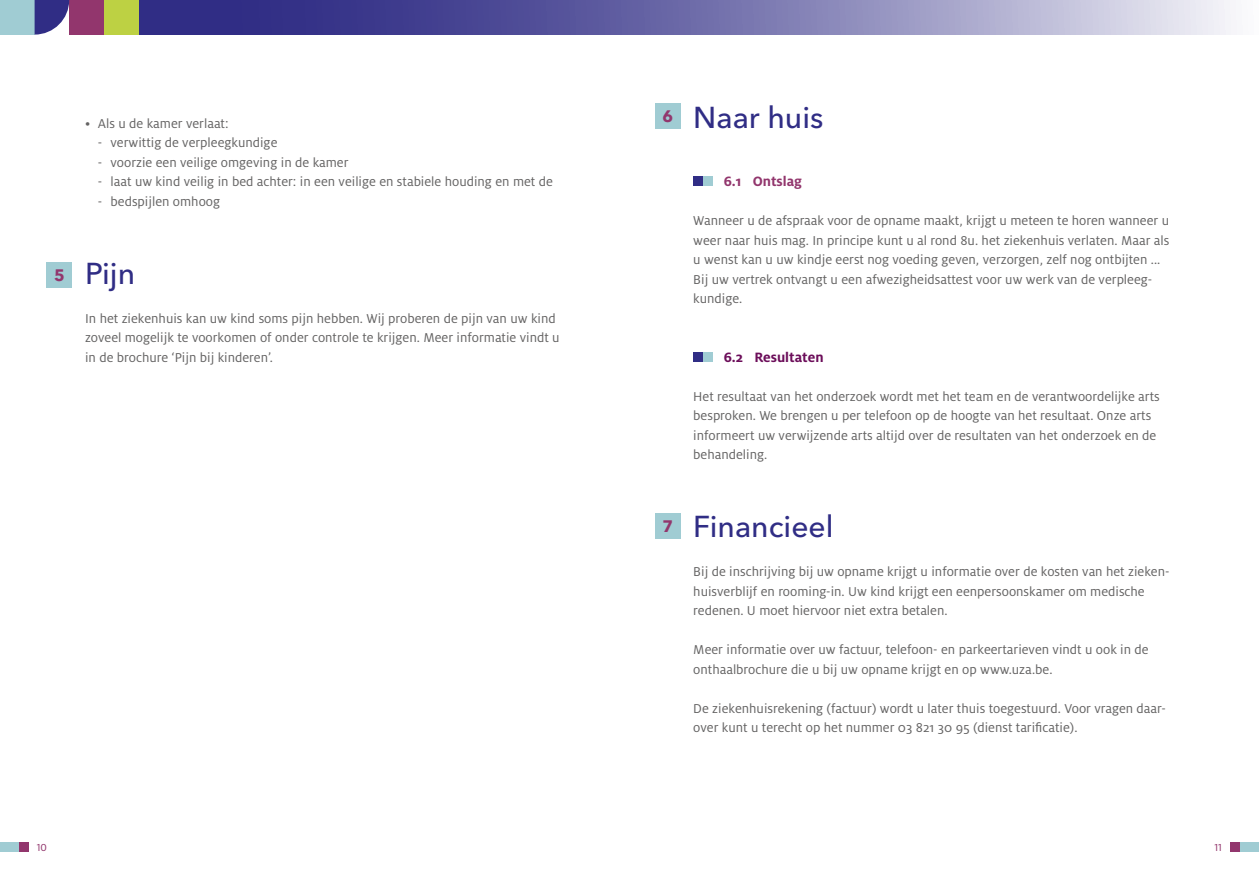
<style>
.page{position:relative;width:1259px;height:893px;background:#fff}
.page>*{position:absolute;margin:0;border:0;box-sizing:border-box;transform-origin:0 0}
.t1{font:500 30px "Avenir Next LT Pro";color:#302d85}
.t2{font:700 16.5px "Avenir Next LT Pro";color:#92366d}
.t3{font:700 15px "Milo OT";color:#6c0e5a}
.t4{font:700 15px "Milo OT";color:#92366d}
.t5{font:14.25px/19.5px "Milo OT";color:#646363}
.t6{font:11.25px "Milo OT";color:#92366d}
</style>
<div class="page">
<div style="left:693px;top:176px;width:10px;height:10px;background:#302d85"></div>
<div style="left:703px;top:176px;width:9px;height:10px;background:#a0ccd3"></div>
<div style="left:693px;top:352px;width:10px;height:10px;background:#302d85"></div>
<div style="left:703px;top:352px;width:9px;height:10px;background:#a0ccd3"></div>
<div style="left:47px;top:262px;width:25px;height:25px;background:#a0ccd3"></div>
<div style="left:655px;top:104px;width:25px;height:25px;background:#a0ccd3"></div>
<div style="left:655px;top:513px;width:25px;height:26px;background:#a0ccd3"></div>
<div style="left:0;top:842px;width:19px;height:10px;background:#a0ccd3"></div>
<div style="left:1239px;top:842px;width:20px;height:10px;background:#a0ccd3"></div>
<div style="left:19px;top:842px;width:10px;height:10px;background:#92366d"></div>
<div style="left:1230px;top:842px;width:9px;height:10px;background:#92366d"></div>
<svg style="left:138px;top:0;width:1093px;height:35px;background:#7876af"></svg>
<div style="left:69px;top:0;width:35px;height:35px;background:#92366d"></div>
<div style="left:104px;top:0;width:34px;height:35px;background:#bdd143"></div>
<div style="left:0;top:0;width:35px;height:35px;background:#a0ccd3"></div>
<svg style="left:35px;top:0;width:34px;height:35px"></svg>
<p class="t2" style="left:54px;top:265px;width:12px">5</p>
<p class="t5" style="left:85px;top:113px;width:145px">• Als u de kamer verlaat:</p>
<p class="t5" style="left:98px;top:133px;width:181px">- verwittig de verpleegkundige</p>
<p class="t5" style="left:98px;top:152px;width:252px">- voorzie een veilige omgeving in de kamer</p>
<p class="t5" style="left:98px;top:172px;width:457px">- laat uw kind veilig in bed achter: in een veilige en stabiele houding en met de</p>
<p class="t5" style="left:98px;top:191px;width:124px">- bedspijlen omhoog</p>
<h1 class="t1" style="left:85px;top:255px;width:52px">Pijn</h1>
<p class="t5" style="left:85px;top:308px;width:476px">In het ziekenhuis kan uw kind soms pijn hebben. Wij proberen de pijn van uw kind zoveel mogelijk te voorkomen of onder controle te krijgen. Meer informatie vindt u in de brochure ‘Pijn bij kinderen’.</p>
<p class="t2" style="left:662px;top:106px;width:12px">6</p>
<p class="t2" style="left:662px;top:516px;width:12px">7</p>
<h1 class="t1" style="left:693px;top:99px;width:132px">Naar huis</h1>
<p class="t4" style="left:724px;top:173px;width:80px">6.1 Ontslag</p>
<p class="t5" style="left:693px;top:211px;width:477px">Wanneer u de afspraak voor de opname maakt, krijgt u meteen te horen wanneer u weer naar huis mag. In principe kunt u al rond 8u. het ziekenhuis verlaten. Maar als u wenst kan u uw kindje eerst nog voeding geven, verzorgen, zelf nog ontbijten ...<br>Bij uw vertrek ontvangt u een afwezigheidsattest voor uw werk van de verpleeg&shy;kundige.</p>
<p class="t3" style="left:724px;top:348px;width:101px">6.2 Resultaten</p>
<p class="t5" style="left:693px;top:386px;width:468px">Het resultaat van het onderzoek wordt met het team en de verantwoordelijke arts besproken. We brengen u per telefoon op de hoogte van het resultaat. Onze arts informeert uw verwijzende arts altijd over de resultaten van het onderzoek en de behandeling.</p>
<h1 class="t1" style="left:693px;top:509px;width:142px">Financieel</h1>
<p class="t5" style="left:693px;top:562px;width:478px">Bij de inschrijving bij uw opname krijgt u informatie over de kosten van het zieken&shy;huisverblijf en rooming-in. Uw kind krijgt een eenpersoonskamer om medische redenen. U moet hiervoor niet extra betalen.</p>
<p class="t5" style="left:693px;top:640px;width:457px">Meer informatie over uw factuur, telefoon- en parkeertarieven vindt u ook in de onthaalbrochure die u bij uw opname krijgt en op www.uza.be.</p>
<p class="t5" style="left:693px;top:698px;width:474px">De ziekenhuisrekening (factuur) wordt u later thuis toegestuurd. Voor vragen daar&shy;over kunt u terecht op het nummer 03 821 30 95 (dienst tarificatie).</p>
<p class="t6" style="left:37px;top:841px;width:12px">10</p>
<p class="t6" style="left:1214px;top:841px;width:22px">11 5</p>
</div>
